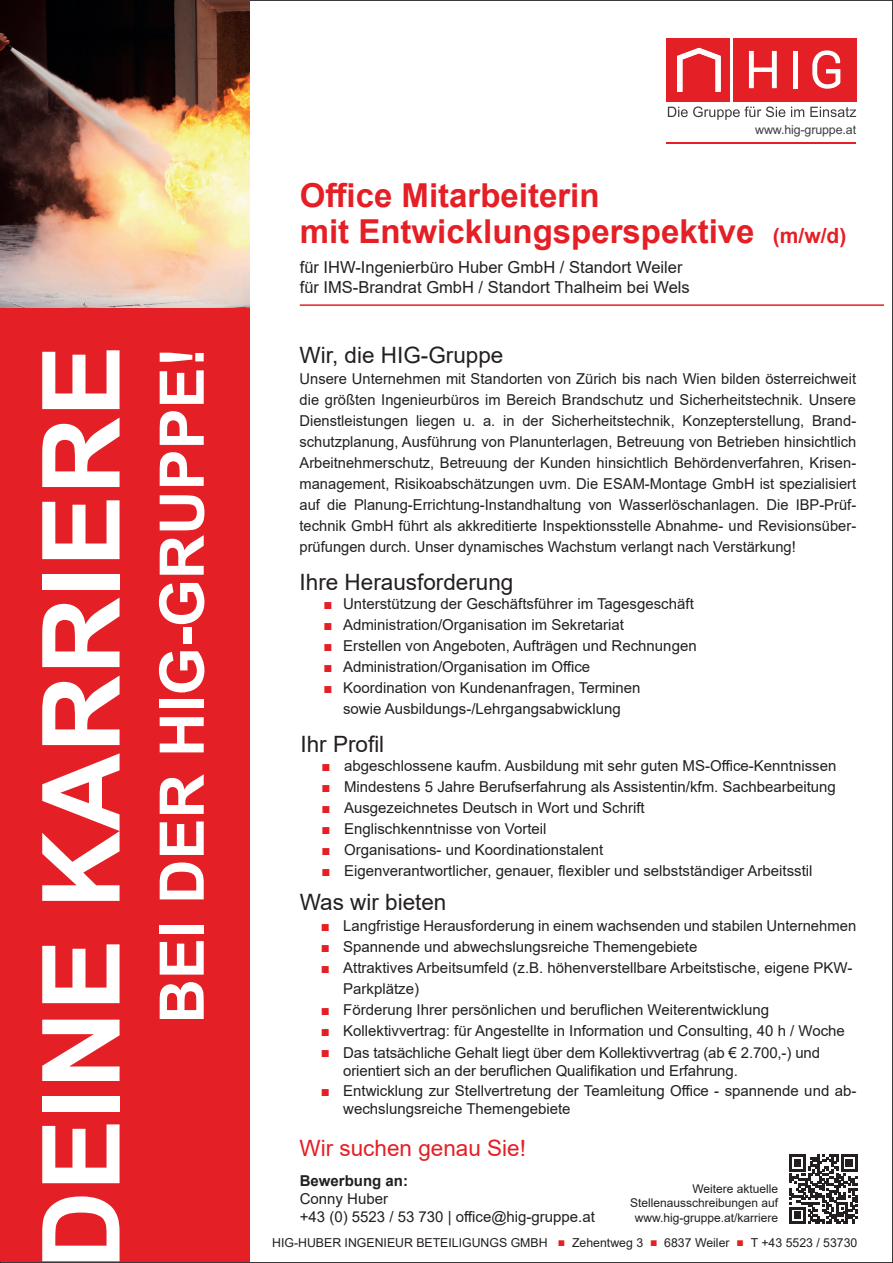
<style>
.page{position:relative;width:893px;height:1263px;background:#fff}
.page>*{position:absolute;margin:0;border:0;box-sizing:border-box;transform-origin:0 0}
.t1{font:700 108px "Arial";color:#fff}
.t2{font:700 61.5px "Arial";color:#fff}
.t3{font:700 33px/36px "Arial";color:#e41f25}
.t4{font:22.5px "Arial";color:#231f20}
.t5{font:22.5px "Arial";color:#e41f25}
.t6{font:16.5px/19.8px "Arial";color:#231f20}
.t7{font:15px/21px "Arial";color:#231f20}
.t8{font:700 15px "Arial";color:#231f20}
.t9{font:12.45px "Arial";letter-spacing:-.01em;color:#3e3e3f}
.t10{font:12.3px "Arial";color:#231f20}
.t11{font:12px/14.4px "Arial";color:#231f20;text-align:right}
.s1{font-size:21px}
.s2{color:#e41f25}
</style>
<div class="page">
<div style="left:0;top:306px;width:249px;height:955px;background:#e41f25"></div>
<img style="left:0;top:0;width:249px;height:308px">
<svg style="left:789px;top:1154px;width:68px;height:70px"></svg>
<hr style="left:300px;top:304px;width:584px;height:2px;background:#e41f25">
<svg style="left:668px;top:106px;width:117px;height:14px"></svg>
<svg style="left:791px;top:107px;width:13px;height:10px"></svg>
<svg style="left:810px;top:107px;width:46px;height:10px"></svg>
<div style="left:733px;top:38px;width:123px;height:63px;background:#e41f25"></div>
<div style="left:667px;top:38px;width:63px;height:63px;background:#e41f25"></div>
<svg style="left:749px;top:51px;width:28px;height:37px"></svg>
<hr style="left:793px;top:51px;width:4px;height:37px;background:#fff">
<svg style="left:812px;top:50px;width:28px;height:39px"></svg>
<svg style="left:677px;top:48px;width:44px;height:44px"></svg>
<hr style="left:667px;top:143px;width:189px;height:1px;background:#e41f25">
<h1 class="t1" style="left:6px;top:1269px;width:926px;rotate:-90deg">DEINE KARRIERE</h1>
<h2 class="t2" style="left:139px;top:1023px;width:678px;rotate:-90deg">BEI DER HIG-GRUPPE!</h2>
<p class="t9" style="left:755px;top:121px;width:102px">www.hig-gruppe.at</p>
<h3 class="t3" style="left:300px;top:178px;width:548px">Office Mitarbeiterin<br>mit Entwicklungsperspektive <span class="s1">(m/w/d)</span></h3>
<p class="t6" style="left:300px;top:257px;width:392px">für IHW-Ingenierbüro Huber GmbH / Standort Weiler für IMS-Brandrat GmbH / Standort Thalheim bei Wels</p>
<h3 class="t4" style="left:300px;top:340px;width:205px">Wir, die HIG-Gruppe</h3>
<p class="t7" style="left:300px;top:368px;width:558px;text-align:justify">Unsere Unternehmen mit Standorten von Zürich bis nach Wien bilden österreichweit die größten Ingenieurbüros im Bereich Brandschutz und Sicherheitstechnik. Unsere Dienstleistungen liegen u. a. in der Sicherheitstechnik, Konzepterstellung, Brand&shy;schutzplanung, Ausführung von Planunterlagen, Betreuung von Betrieben hinsichtlich Arbeitnehmerschutz, Betreuung der Kunden hinsichtlich Behördenverfahren, Krisen&shy;management, Risikoabschätzungen uvm. Die ESAM-Montage GmbH ist spezialisiert auf die Planung-Errichtung-Instandhaltung von Wasserlöschanlagen. Die IBP-Prüf&shy;technik GmbH führt als akkreditierte Inspektionsstelle Abnahme- und Revisionsüber&shy;prüfungen durch. Unser dynamisches Wachstum verlangt nach Verstärkung!</p>
<h3 class="t4" style="left:300px;top:566px;width:215px">Ihre Herausforderung</h3>
<p class="t7" style="left:324px;top:593px;width:372px"><span class="s2">■</span> Unterstützung der Geschäftsführer im Tagesgeschäft</p>
<p class="t7" style="left:324px;top:614px;width:302px"><span class="s2">■</span> Administration/Organisation im Sekretariat</p>
<p class="t7" style="left:324px;top:635px;width:375px"><span class="s2">■</span> Erstellen von Angeboten, Aufträgen und Rechnungen</p>
<p class="t7" style="left:324px;top:656px;width:268px"><span class="s2">■</span> Administration/Organisation im Office</p>
<p class="t7" style="left:324px;top:677px;width:318px;text-align:center"><span class="s2">■</span> Koordination von Kundenanfragen, Terminen sowie Ausbildungs-/Lehrgangsabwicklung</p>
<h3 class="t4" style="left:300px;top:728px;width:85px">Ihr Profil</h3>
<p class="t7" style="left:321px;top:755px;width:516px"><span class="s2">■</span> abgeschlossene kaufm. Ausbildung mit sehr guten MS-Office-Kenntnissen</p>
<p class="t7" style="left:321px;top:776px;width:516px"><span class="s2">■</span> Mindestens 5 Jahre Berufserfahrung als Assistentin/kfm. Sachbearbeitung</p>
<p class="t7" style="left:321px;top:797px;width:325px"><span class="s2">■</span> Ausgezeichnetes Deutsch in Wort und Schrift</p>
<p class="t7" style="left:321px;top:818px;width:227px"><span class="s2">■</span> Englischkenntnisse von Vorteil</p>
<p class="t7" style="left:321px;top:839px;width:283px"><span class="s2">■</span> Organisations- und Koordinationstalent</p>
<p class="t7" style="left:321px;top:860px;width:493px"><span class="s2">■</span> Eigenverantwortlicher, genauer, flexibler und selbstständiger Arbeitsstil</p>
<h3 class="t4" style="left:300px;top:886px;width:148px">Was wir bieten</h3>
<p class="t7" style="left:321px;top:915px;width:537px"><span class="s2">■</span> Langfristige Herausforderung in einem wachsenden und stabilen Unternehmen</p>
<p class="t7" style="left:321px;top:936px;width:378px"><span class="s2">■</span> Spannende und abwechslungsreiche Themengebiete</p>
<p class="t7" style="left:343px;top:957px;width:511px;text-indent:-22px"><span class="s2">■</span> Attraktives Arbeitsumfeld (z.B. höhenverstellbare Arbeitstische, eigene PKW-<br>Parkplätze)</p>
<p class="t7" style="left:321px;top:999px;width:450px"><span class="s2">■</span> Förderung Ihrer persönlichen und beruflichen Weiterentwicklung</p>
<p class="t7" style="left:321px;top:1020px;width:526px"><span class="s2">■</span> Kollektivvertrag: für Angestellte in Information und Consulting, 40 h / Woche</p>
<p class="t7" style="left:343px;top:1044px;width:478px;line-height:18px;text-indent:-22px"><span class="s2">■</span> Das tatsächliche Gehalt liegt über dem Kollektivvertrag (ab € 2.700,-) und orientiert sich an der beruflichen Qualifikation und Erfahrung.</p>
<p class="t7" style="left:343px;top:1081px;width:515px;line-height:18px;text-indent:-22px"><span class="s2">■</span> Entwicklung zur Stellvertretung der Teamleitung Office - spannende und ab&shy;wechslungsreiche Themengebiete</p>
<h3 class="t5" style="left:300px;top:1133px;width:228px">Wir suchen genau Sie!</h3>
<p class="t8" style="left:300px;top:1170px;width:110px">Bewerbung an:</p>
<p class="t7" style="left:300px;top:1189px;width:297px;line-height:18px">Conny Huber<br>+43 (0) 5523 / 53 730 | office@hig-gruppe.at</p>
<p class="t11" style="left:630px;top:1181px;width:150px">Weitere aktuelle<br>Stellenausschreibungen auf www.hig-gruppe.at/karriere</p>
<p class="t10" style="left:272px;top:1234px;width:587px">HIG-HUBER INGENIEUR BETEILIGUNGS GMBH <span class="s2">■</span> Zehentweg 3 <span class="s2">■</span> 6837 Weiler <span class="s2">■</span> T +43 5523 / 53730</p>
</div>
